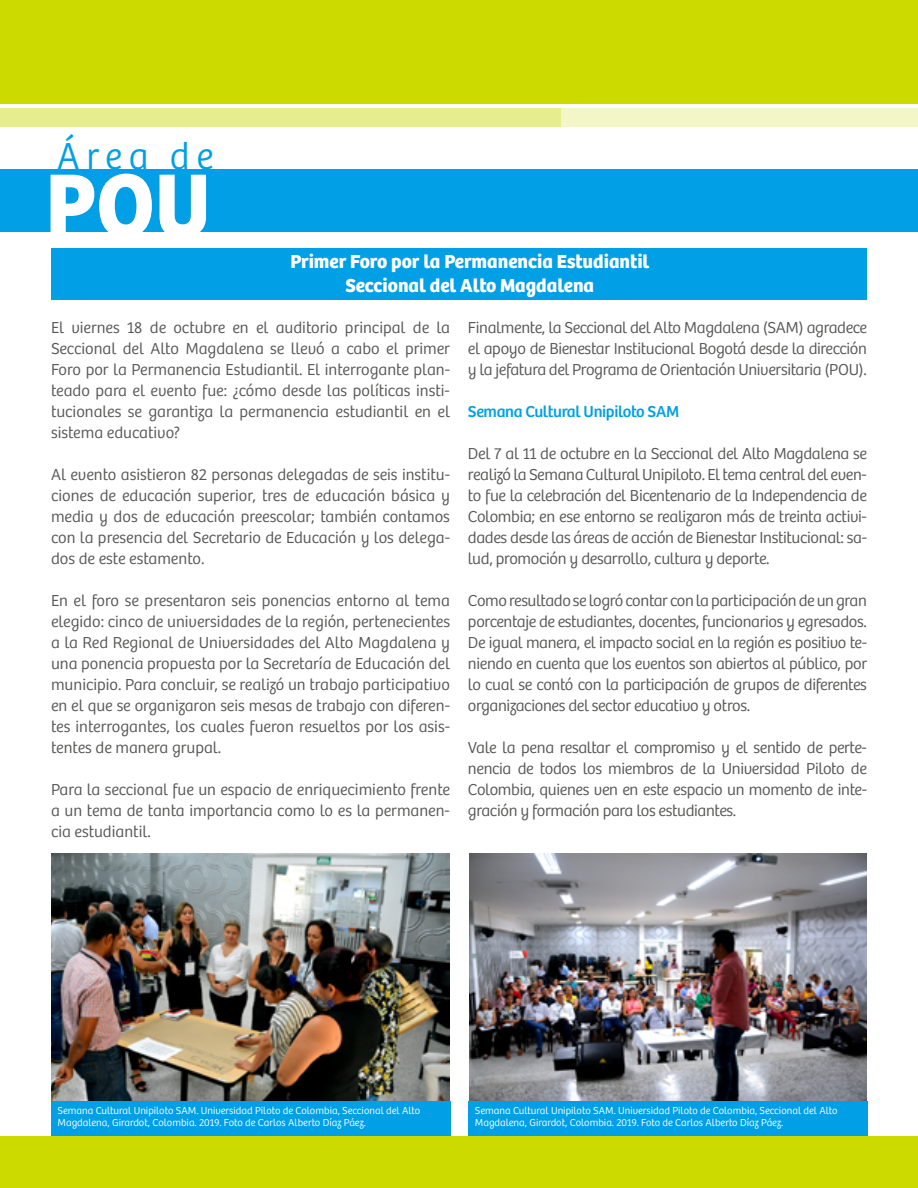
<style>
.page{position:relative;width:918px;height:1188px;background:#fff}
.page>*{position:absolute;margin:0;border:0;box-sizing:border-box;transform-origin:0 0}
.t1{font:700 93px "Bree";color:#fff;scale:.95 1}
.t2{font:300 39px "Bree";letter-spacing:.18em;color:#009fe6;scale:.95 1}
.t3{font:700 19.5px/24px "Bree";color:#fff;text-align:center}
.t4{font:300 16.5px/21px "Bree";letter-spacing:-.02em;color:#575756;text-align:justify}
.t5{font:16.5px "Bree";letter-spacing:-.02em;color:#009fe6}
.t6{font:300 10.5px/12px "Bree";color:#fff}
</style>
<div class="page">
<img style="left:51px;top:854px;width:399px;height:247px">
<img style="left:469px;top:854px;width:398px;height:247px">
<div style="left:51px;top:249px;width:816px;height:51px;background:#009fe6"></div>
<div style="left:0;top:170px;width:918px;height:62px;background:#009fe6"></div>
<div style="left:51px;top:1101px;width:399px;height:36px;background:#009fe6"></div>
<div style="left:468px;top:1101px;width:400px;height:36px;background:#009fe6"></div>
<div style="left:0;top:0;width:918px;height:104px;background:#ccda00"></div>
<div style="left:0;top:1137px;width:918px;height:51px;background:#ccda00"></div>
<div style="left:0;top:109px;width:918px;height:18px;background:#e6ed8d"></div>
<div style="left:562px;top:109px;width:356px;height:18px;background:#f3f6c7"></div>
<h2 class="t2" style="left:57px;top:133px;width:166px">Área de</h2>
<h1 class="t1" style="left:46px;top:148px;width:175px">POU</h1>
<p class="t3" style="left:290px;top:250px;width:360px">Primer Foro por la Permanencia Estudiantil<br>Seccional del Alto Magdalena</p>
<p class="t4" style="left:51px;top:317px;width:401px">El viernes 18 de octubre en el auditorio principal de la Seccional del Alto Magdalena se llevó a cabo el primer Foro por la Permanencia Estudiantil. El interrogante plan&shy;teado para el evento fue: ¿cómo desde las políticas insti&shy;tucionales se garantiza la permanencia estudiantil en el sistema educativo?</p>
<p class="t4" style="left:51px;top:464px;width:401px">Al evento asistieron 82 personas delegadas de seis institu&shy;ciones de educación superior, tres de educación básica y media y dos de educación preescolar; también contamos con la presencia del Secretario de Educación y los delega&shy;dos de este estamento.</p>
<p class="t4" style="left:51px;top:590px;width:401px">En el foro se presentaron seis ponencias entorno al tema elegido: cinco de universidades de la región, pertenecientes a la Red Regional de Universidades del Alto Magdalena y una ponencia propuesta por la Secretaría de Educación del municipio. Para concluir, se realizó un trabajo participativo en el que se organizaron seis mesas de trabajo con diferen&shy;tes interrogantes, los cuales fueron resueltos por los asis&shy;tentes de manera grupal.</p>
<p class="t4" style="left:51px;top:779px;width:400px">Para la seccional fue un espacio de enriquecimiento frente a un tema de tanta importancia como lo es la permanen&shy;cia estudiantil.</p>
<p class="t4" style="left:468px;top:317px;width:400px">Finalmente, la Seccional del Alto Magdalena (SAM) agradece el apoyo de Bienestar Institucional Bogotá desde la dirección y la jefatura del Programa de Orientación Universitaria (POU).</p>
<p class="t5" style="left:468px;top:402px;width:213px">Semana Cultural Unipiloto SAM</p>
<p class="t4" style="left:468px;top:443px;width:401px">Del 7 al 11 de octubre en la Seccional del Alto Magdalena se realizó la Semana Cultural Unipiloto. El tema central del even&shy;to fue la celebración del Bicentenario de la Independencia de Colombia; en ese entorno se realizaron más de treinta activi&shy;dades desde las áreas de acción de Bienestar Institucional: sa&shy;lud, promoción y desarrollo, cultura y deporte.</p>
<p class="t4" style="left:468px;top:590px;width:401px">Como resultado se logró contar con la participación de un gran porcentaje de estudiantes, docentes, funcionarios y egresados.<br>De igual manera, el impacto social en la región es positivo te&shy;niendo en cuenta que los eventos son abiertos al público, por lo cual se contó con la participación de grupos de diferentes organizaciones del sector educativo y otros.</p>
<p class="t4" style="left:468px;top:737px;width:401px">Vale la pena resaltar el compromiso y el sentido de perte&shy;nencia de todos los miembros de la Universidad Piloto de Colombia, quienes ven en este espacio un momento de inte&shy;gración y formación para los estudiantes.</p>
<p class="t6" style="left:58px;top:1105px;width:364px">Semana Cultural Unipiloto SAM. Universidad Piloto de Colombia, Seccional del Alto<br>Magdalena, Girardot, Colombia. 2019. Foto de Carlos Alberto Díaz Páez.</p>
<p class="t6" style="left:475px;top:1105px;width:364px">Semana Cultural Unipiloto SAM. Universidad Piloto de Colombia, Seccional del Alto<br>Magdalena, Girardot, Colombia. 2019. Foto de Carlos Alberto Díaz Páez.</p>
</div>
